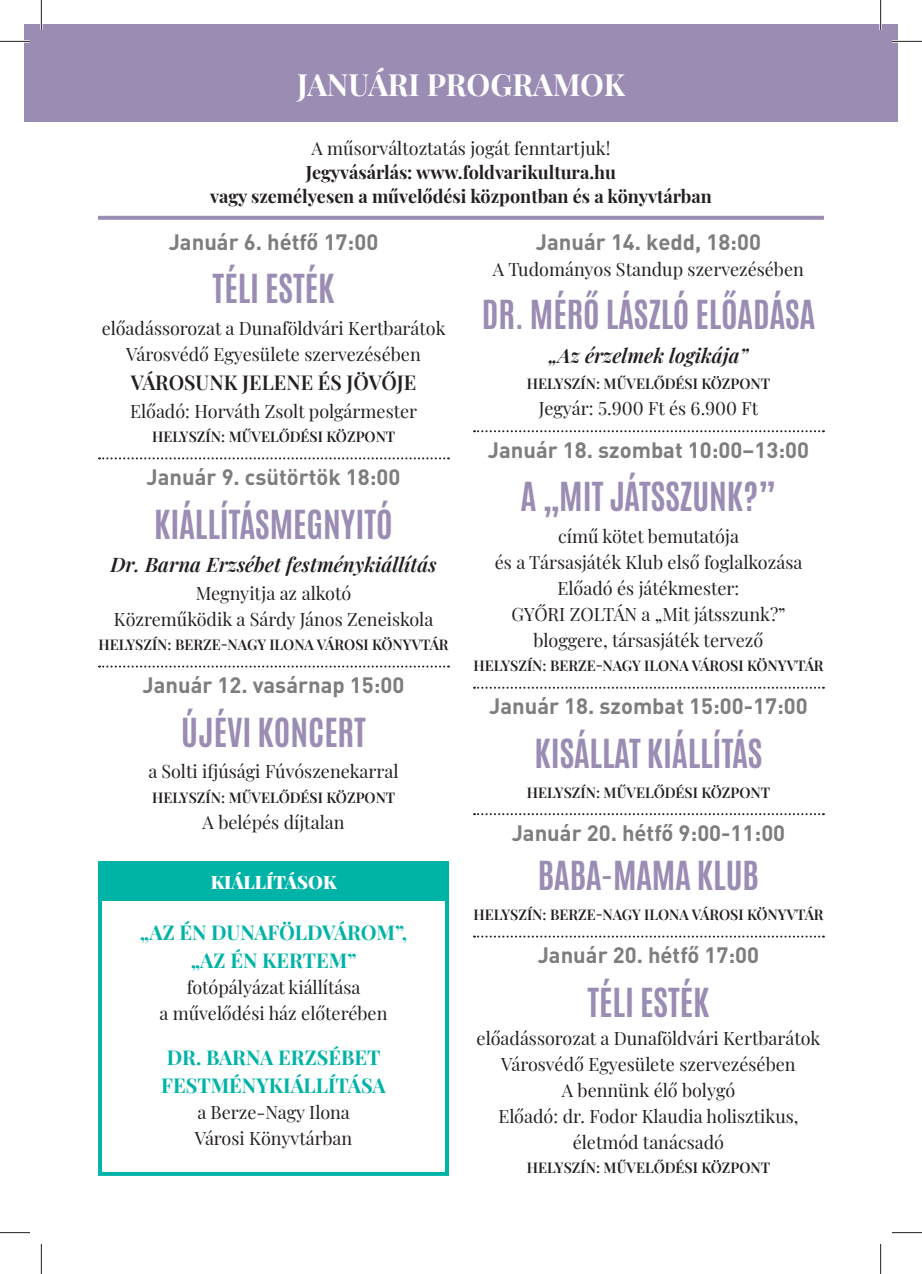
<style>
.page{position:relative;width:922px;height:1274px;background:#fff}
.page>*{position:absolute;margin:0;border:0;box-sizing:border-box;transform-origin:0 0}
.t1{font:34px "Antonio";color:#9b8cb4}
.t2{font:700 30px "Playfair Display";color:#fff}
.t3{font:700 22px "DIN Pro";color:#7d7c7e}
.t4{font:700 20px/28px "Playfair Display";color:#00b3a7;text-align:center}
.t5{font:italic 600 20px "Playfair Display";color:#241f1f}
.t6{font:600 20px "Playfair Display";color:#241f1f}
.t7{font:18px/26px "Playfair Display";color:#241f1f;text-align:center}
.t8{font:700 18px/24px "Playfair Display";color:#241f1f;text-align:center}
.t9{font:900 18px "Playfair Display";color:#fff}
.t10{font:600 14.4px "Playfair Display";color:#241f1f}
</style>
<div class="page">
<div style="left:880px;top:24px;width:17px;height:98px;background:#9b8cb4"></div>
<svg style="left:99px;top:457px;width:350px;height:2px"></svg>
<svg style="left:99px;top:665px;width:350px;height:2px"></svg>
<div style="left:24px;top:24px;width:856px;height:98px;background:#9b8cb4"></div>
<svg style="left:474px;top:430px;width:350px;height:2px"></svg>
<svg style="left:474px;top:686px;width:350px;height:2px"></svg>
<svg style="left:474px;top:813px;width:350px;height:2px"></svg>
<svg style="left:474px;top:935px;width:350px;height:2px"></svg>
<svg style="left:98px;top:216px;width:726px;height:4px;fill:#9b8cb4"></svg>
<div style="left:98px;top:861px;width:351px;height:314px;border:4px solid #00b3a7"></div>
<div style="left:98px;top:861px;width:351px;height:39px;background:#00b3a7"></div>
<hr style="left:0;top:40px;width:30px;height:3px;background:#fff">
<hr style="left:892px;top:40px;width:30px;height:3px;background:#fff">
<hr style="left:40px;top:0;width:3px;height:30px;background:#fff">
<hr style="left:879px;top:0;width:3px;height:30px;background:#fff">
<hr style="left:0;top:41px;width:30px;height:1px;background:#241f1f">
<hr style="left:892px;top:41px;width:30px;height:1px;background:#241f1f">
<hr style="left:0;top:1232px;width:30px;height:1px;background:#241f1f">
<hr style="left:892px;top:1232px;width:30px;height:1px;background:#241f1f">
<hr style="left:41px;top:0;width:1px;height:30px;background:#241f1f">
<hr style="left:41px;top:1243px;width:1px;height:30px;background:#241f1f">
<hr style="left:880px;top:0;width:1px;height:30px;background:#241f1f">
<hr style="left:880px;top:1243px;width:1px;height:30px;background:#241f1f">
<h2 class="t2" style="left:323px;top:61px;width:278px">ŐSZI PROGRAMOK</h2>
<h2 class="t2" style="left:297px;top:61px;width:330px">JANUÁRI PROGRAMOK</h2>
<p class="t7" style="left:311px;top:134px;width:300px">A műsorváltoztatás jogát fenntartjuk!</p>
<p class="t8" style="left:210px;top:159px;width:503px">Jegyvásárlás: www.foldvarikultura.hu<br>vagy személyesen a művelődési központban és a könyvtárban</p>
<p class="t3" style="left:169px;top:227px;width:211px">Január 6. hétfő 17:00</p>
<h1 class="t1" style="left:213px;top:265px;width:123px">TÉLI ESTÉK</h1>
<p class="t7" style="left:102px;top:314px;width:345px">előadássorozat a Dunaföldvári Kertbarátok<br>Városvédő Egyesülete szervezésében</p>
<p class="t6" style="left:131px;top:366px;width:287px">VÁROSUNK JELENE ÉS JÖVŐJE</p>
<p class="t7" style="left:130px;top:396px;width:288px">Előadó: Horváth Zsolt polgármester</p>
<p class="t10" style="left:152px;top:425px;width:245px">HELYSZÍN: MŰVELŐDÉSI KÖZPONT</p>
<p class="t3" style="left:147px;top:462px;width:255px">Január 9. csütörtök 18:00</p>
<h1 class="t1" style="left:154px;top:500px;width:240px">KIÁLLÍTÁSMEGNYITÓ</h1>
<p class="t5" style="left:110px;top:549px;width:328px">Dr. Barna Erzsébet festménykiállítás</p>
<p class="t7" style="left:114px;top:578px;width:321px">Megnyitja az alkotó<br>Közreműködik a Sárdy János Zeneiskola</p>
<p class="t10" style="left:98px;top:633px;width:352px">HELYSZÍN: BERZE-NAGY ILONA VÁROSI KÖNYVTÁR</p>
<p class="t3" style="left:143px;top:670px;width:263px">Január 12. vasárnap 15:00</p>
<h1 class="t1" style="left:181px;top:708px;width:186px">ÚJÉVI KONCERT</h1>
<p class="t7" style="left:148px;top:757px;width:252px">a Solti ifjúsági Fúvószenekarral</p>
<p class="t10" style="left:152px;top:785px;width:245px">HELYSZÍN: MŰVELŐDÉSI KÖZPONT</p>
<p class="t7" style="left:202px;top:807px;width:143px">A belépés díjtalan</p>
<p class="t9" style="left:211px;top:868px;width:127px">KIÁLLÍTÁSOK</p>
<p class="t4" style="left:140px;top:916px;width:269px">„AZ ÉN DUNAFÖLDVÁROM”, „AZ ÉN KERTEM”</p>
<p class="t7" style="left:160px;top:972px;width:229px">fotópályázat kiállítása<br>a művelődési ház előterében</p>
<p class="t4" style="left:161px;top:1041px;width:226px;text-align:left">DR. BARNA ERZSÉBET<br>FESTMÉNYKIÁLLÍTÁSA</p>
<p class="t7" style="left:195px;top:1097px;width:159px;text-align:left">a Berze-Nagy Ilona<br>Városi Könyvtárban</p>
<p class="t3" style="left:536px;top:227px;width:227px">Január 14. kedd, 18:00</p>
<p class="t7" style="left:493px;top:254px;width:312px">A Tudományos Standup szervezésében</p>
<h1 class="t1" style="left:482px;top:291px;width:335px">DR. MÉRŐ LÁSZLÓ ELŐADÁSA</h1>
<p class="t5" style="left:549px;top:339px;width:201px">„Az érzelmek logikája”</p>
<p class="t10" style="left:527px;top:372px;width:245px">HELYSZÍN: MŰVELŐDÉSI KÖZPONT</p>
<p class="t7" style="left:539px;top:393px;width:221px">Jegyár: 5.900 Ft és 6.900 Ft</p>
<p class="t3" style="left:488px;top:435px;width:323px">Január 18. szombat 10:00–13:00</p>
<h1 class="t1" style="left:521px;top:473px;width:257px">A „MIT JÁTSSZUNK?”</h1>
<p class="t7" style="left:495px;top:522px;width:309px">című kötet bemutatója<br>és a Társasjáték Klub első foglalkozása<br>Előadó és játékmester:<br>GYŐRI ZOLTÁN a „Mit játsszunk?” bloggere, társasjáték tervező</p>
<p class="t10" style="left:473px;top:654px;width:352px">HELYSZÍN: BERZE-NAGY ILONA VÁROSI KÖNYVTÁR</p>
<p class="t3" style="left:489px;top:691px;width:320px">Január 18. szombat 15:00-17:00</p>
<h1 class="t1" style="left:534px;top:729px;width:230px">KISÁLLAT KIÁLLÍTÁS</h1>
<p class="t10" style="left:527px;top:780px;width:245px">HELYSZÍN: MŰVELŐDÉSI KÖZPONT</p>
<p class="t3" style="left:512px;top:817px;width:275px">Január 20. hétfő 9:00-11:00</p>
<h1 class="t1" style="left:538px;top:851px;width:222px">BABA-MAMA KLUB</h1>
<p class="t10" style="left:473px;top:903px;width:352px">HELYSZÍN: BERZE-NAGY ILONA VÁROSI KÖNYVTÁR</p>
<p class="t3" style="left:538px;top:940px;width:223px">Január 20. hétfő 17:00</p>
<h1 class="t1" style="left:587px;top:978px;width:123px">TÉLI ESTÉK</h1>
<p class="t7" style="left:476px;top:1023px;width:345px">előadássorozat a Dunaföldvári Kertbarátok<br>Városvédő Egyesülete szervezésében<br>A bennünk élő bolygó<br>Előadó: dr. Fodor Klaudia holisztikus, életmód tanácsadó</p>
<p class="t10" style="left:527px;top:1155px;width:245px">HELYSZÍN: MŰVELŐDÉSI KÖZPONT</p>
</div>
